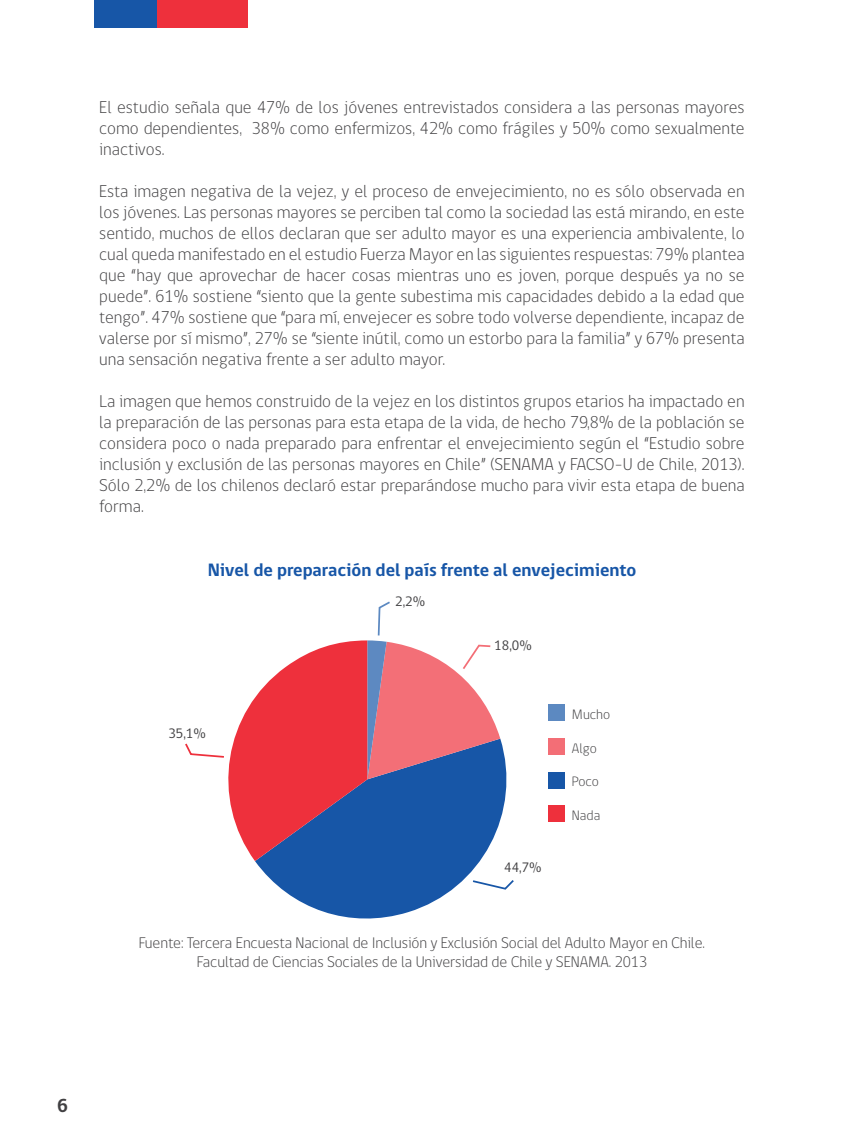
<style>
.page{position:relative;width:844px;height:1141px;background:#fff}
.page>*{position:absolute;margin:0;border:0;box-sizing:border-box;transform-origin:0 0}
.t1{font:700 19.25px "gob CL";color:#414042}
.t2{font:700 18.38px "gob CL";color:#1756a7}
.t3{font:300 17.5px/21px "gob CL";color:#414042;text-align:justify}
.t4{font:300 15.75px/18.9px "gob CL";letter-spacing:-.005em;color:#414042;text-align:center}
.t5{font:14px "gob CL";color:#414042}
.t6{font:300 14px "gob CL";color:#414042}
</style>
<div class="page">
<div style="left:94px;top:0;width:63px;height:27px;background:#1756a7"></div>
<div style="left:157px;top:0;width:91px;height:27px;background:#ee303c"></div>
<svg style="left:255px;top:739px;width:251px;height:179px;fill:#1756a7"></svg>
<div style="left:548px;top:704px;width:17px;height:16px;background:#5c89c1"></div>
<div style="left:548px;top:739px;width:17px;height:16px;background:#f36e76"></div>
<div style="left:548px;top:773px;width:17px;height:16px;background:#1756a7"></div>
<div style="left:548px;top:806px;width:17px;height:16px;background:#ee303c"></div>
<svg style="left:185px;top:601px;width:315px;height:260px"></svg>
<svg style="left:471px;top:878px;width:43px;height:13px"></svg>
<p class="t3" style="left:99px;top:97px;width:646px">El estudio señala que 47% de los jóvenes entrevistados considera a las personas mayores como dependientes, 38% como enfermizos, 42% como frágiles y 50% como sexualmente inactivos.</p>
<p class="t3" style="left:99px;top:181px;width:646px">Esta imagen negativa de la vejez, y el proceso de envejecimiento, no es sólo observada en los jóvenes. Las personas mayores se perciben tal como la sociedad las está mirando, en este sentido, muchos de ellos declaran que ser adulto mayor es una experiencia ambivalente, lo cual queda manifestado en el estudio Fuerza Mayor en las siguientes respuestas: 79% plantea que “hay que aprovechar de hacer cosas mientras uno es joven, porque después ya no se puede”. 61% sostiene “siento que la gente subestima mis capacidades debido a la edad que tengo”. 47% sostiene que “para mí, envejecer es sobre todo volverse dependiente, incapaz de valerse por sí mismo”, 27% se “siente inútil, como un estorbo para la familia” y 67% presenta una sensación negativa frente a ser adulto mayor.</p>
<p class="t3" style="left:99px;top:391px;width:646px">La imagen que hemos construido de la vejez en los distintos grupos etarios ha impactado en la preparación de las personas para esta etapa de la vida, de hecho 79,8% de la población se considera poco o nada preparado para enfrentar el envejecimiento según el “Estudio sobre inclusión y exclusión de las personas mayores en Chile” (SENAMA y FACSO-U de Chile, 2013).<br>Sólo 2,2% de los chilenos declaró estar preparándose mucho para vivir esta etapa de buena forma.</p>
<p class="t2" style="left:208px;top:557px;width:430px">Nivel de preparación del país frente al envejecimiento</p>
<p class="t5" style="left:168px;top:723px;width:39px">35,1%</p>
<p class="t5" style="left:395px;top:592px;width:32px">2,2%</p>
<p class="t5" style="left:494px;top:636px;width:39px">18,0%</p>
<p class="t5" style="left:504px;top:858px;width:39px">44,7%</p>
<p class="t6" style="left:571px;top:705px;width:40px">Mucho</p>
<p class="t6" style="left:571px;top:739px;width:27px">Algo</p>
<p class="t6" style="left:571px;top:772px;width:29px">Poco</p>
<p class="t6" style="left:571px;top:806px;width:30px">Nada</p>
<p class="t4" style="left:139px;top:933px;width:567px">Fuente: Tercera Encuesta Nacional de Inclusión y Exclusión Social del Adulto Mayor en Chile.<br>Facultad de Ciencias Sociales de la Universidad de Chile y SENAMA. 2013</p>
<p class="t1" style="left:57px;top:1092px;width:13px">6</p>
</div>
